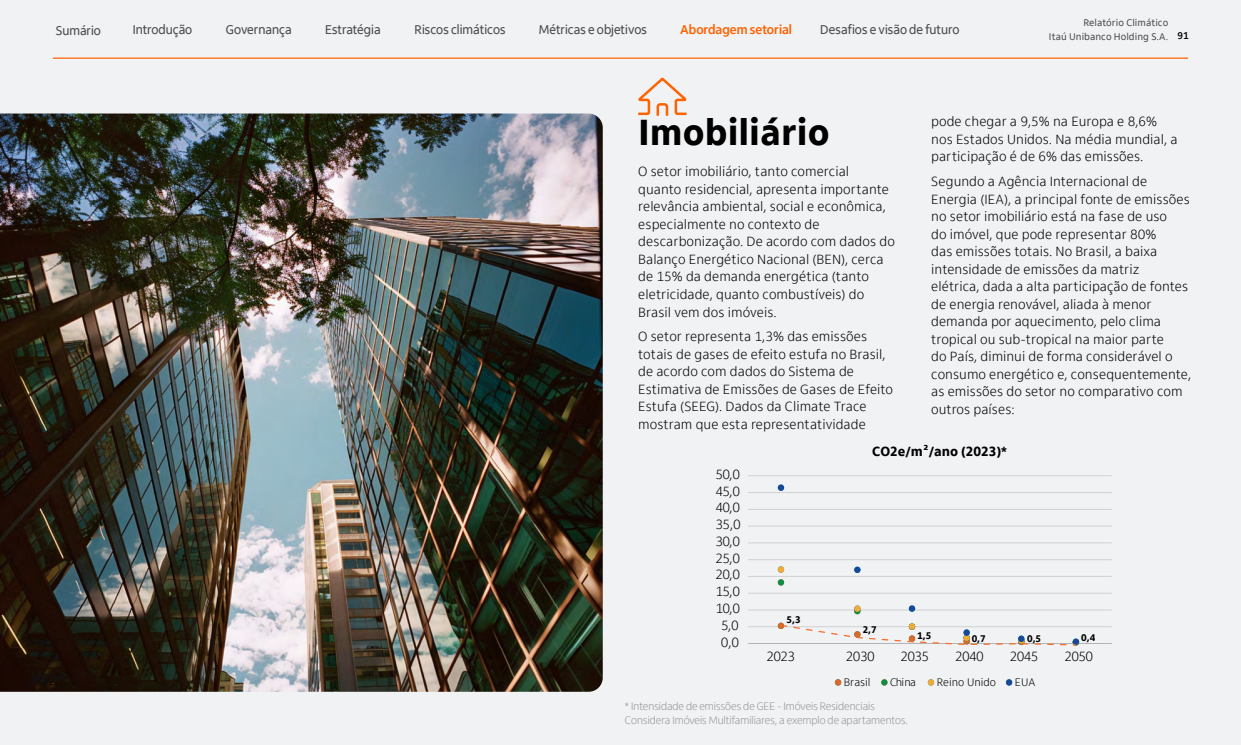
<style>
.page{position:relative;width:1241px;height:745px;background:#fff}
.page>*{position:absolute;margin:0;border:0;box-sizing:border-box;transform-origin:0 0}
.primeiro-título{font:800 37.5px "Itau Text Pro";color:#000}
.texto-corrido{font:300 13.75px/17.5px "Itau Text Pro";color:#000}
.t1{font:800 13.75px "Itau Text Pro";color:#000}
.t2{font:13.12px "Itau Display";color:#4c4c4c}
.t3{font:700 13.12px "Itau Display";color:#ff6200}
.nota-de-rodapé{font:300 11.25px/13.8px "Itau Display Pro";color:#999}
.t4{font:300 11.25px "Itau Text Pro";color:#000}
.t5{font:10px/13.8px "Itau Text Pro";color:#4c4c4c;text-align:right}
.t6{font:800 10px "Itau Text Pro";color:#000}
.t7{font:700 10px "Itau Text Pro";color:#000}
.s1{font-family:"Itau Text Pro";color:#989899}
.s2{color:#989899}
</style>
<div class="page">
<div style="left:0;top:0;width:1240px;height:744px;background:#f1f2f4"></div>
<hr style="left:53px;top:57px;width:1134px;height:2px;background:#ff6200">
<img style="left:0;top:113px;width:602px;height:578px">
<svg style="left:638px;top:77px;width:49px;height:39px"></svg>
<hr style="left:748px;top:475px;width:363px;height:1px;background:#d0d1d1">
<hr style="left:748px;top:492px;width:363px;height:1px;background:#d0d1d1">
<hr style="left:748px;top:508px;width:363px;height:1px;background:#d0d1d1">
<hr style="left:748px;top:525px;width:363px;height:1px;background:#d0d1d1">
<hr style="left:748px;top:542px;width:363px;height:1px;background:#d0d1d1">
<hr style="left:748px;top:559px;width:363px;height:1px;background:#d0d1d1">
<hr style="left:748px;top:575px;width:363px;height:1px;background:#d0d1d1">
<hr style="left:748px;top:592px;width:363px;height:1px;background:#d0d1d1">
<hr style="left:748px;top:609px;width:363px;height:1px;background:#d0d1d1">
<hr style="left:748px;top:625px;width:363px;height:1px;background:#d0d1d1">
<hr style="left:748px;top:642px;width:363px;height:1px;background:#b2b5b5">
<svg style="left:777px;top:622px;width:7px;height:6px"></svg>
<div style="left:777px;top:579px;width:7px;height:6px;background:#118e45;border-radius:50%"></div>
<svg style="left:854px;top:607px;width:6px;height:7px"></svg>
<div style="left:777px;top:566px;width:7px;height:6px;background:#efab3c;border-radius:50%"></div>
<svg style="left:854px;top:605px;width:6px;height:6px"></svg>
<div style="left:777px;top:484px;width:7px;height:6px;background:#194894;border-radius:50%"></div>
<svg style="left:854px;top:566px;width:6px;height:6px"></svg>
<div style="left:908px;top:605px;width:7px;height:6px;background:#194894;border-radius:50%"></div>
<svg style="left:834px;top:678px;width:7px;height:7px"></svg>
<svg style="left:881px;top:678px;width:6px;height:7px"></svg>
<svg style="left:927px;top:678px;width:7px;height:7px"></svg>
<svg style="left:1005px;top:678px;width:7px;height:7px"></svg>
<svg style="left:782px;top:624px;width:296px;height:21px"></svg>
<p class="t2" style="left:133px;top:22px;width:61px">Introdução</p>
<p class="t2" style="left:226px;top:22px;width:67px">Governança</p>
<p class="t2" style="left:325px;top:22px;width:57px">Estratégia</p>
<p class="t2" style="left:414px;top:22px;width:93px">Riscos climáticos</p>
<p class="t2" style="left:539px;top:22px;width:109px">Métricas e objetivos</p>
<p class="t3" style="left:680px;top:22px;width:113px">Abordagem setorial</p>
<p class="t2" style="left:820px;top:22px;width:141px">Desafios e visão de futuro</p>
<p class="t5" style="left:1048px;top:16px;width:121px">Relatório Climático<br>Itaú Unibanco Holding S.A.</p>
<p class="t2" style="left:56px;top:23px;width:47px">Sumário</p>
<p class="t7" style="left:1177px;top:29px;width:13px">91</p>
<p class="primeiro-título" style="left:638px;top:110px;width:193px">Imobiliário</p>
<p class="texto-corrido" style="left:638px;top:163px;width:258px">O setor imobiliário, tanto comercial quanto residencial, apresenta importante relevância ambiental, social e econômica, especialmente no contexto de descarbonização. De acordo com dados do Balanço Energético Nacional (BEN), cerca de 15% da demanda energética (tanto eletricidade, quanto combustíveis) do Brasil vem dos imóveis.</p>
<p class="texto-corrido" style="left:638px;top:328px;width:256px">O setor representa 1,3% das emissões totais de gases de efeito estufa no Brasil, de acordo com dados do Sistema de Estimativa de Emissões de Gases de Efeito Estufa (SEEG). Dados da Climate Trace mostram que esta representatividade</p>
<p class="texto-corrido" style="left:931px;top:113px;width:248px">pode chegar a 9,5% na Europa e 8,6% nos Estados Unidos. Na média mundial, a participação é de 6% das emissões.</p>
<p class="texto-corrido" style="left:931px;top:173px;width:261px">Segundo a Agência Internacional de Energia (IEA), a principal fonte de emissões no setor imobiliário está na fase de uso<br>do imóvel, que pode representar 80%<br>das emissões totais. No Brasil, a baixa intensidade de emissões da matriz elétrica, dada a alta participação de fontes de energia renovável, aliada à menor demanda por aquecimento, pelo clima tropical ou sub-tropical na maior parte<br>do País, diminui de forma considerável o consumo energético e, consequentemente, as emissões do setor no comparativo com outros países:</p>
<p class="texto-corrido" style="left:715px;top:465px;width:26px">50,0</p>
<p class="texto-corrido" style="left:715px;top:482px;width:26px">45,0</p>
<p class="texto-corrido" style="left:715px;top:499px;width:26px">40,0</p>
<p class="texto-corrido" style="left:715px;top:515px;width:27px">35,0</p>
<p class="texto-corrido" style="left:715px;top:532px;width:26px">30,0</p>
<p class="texto-corrido" style="left:715px;top:549px;width:26px">25,0</p>
<p class="texto-corrido" style="left:715px;top:566px;width:26px">20,0</p>
<p class="texto-corrido" style="left:715px;top:582px;width:26px">15,0</p>
<p class="texto-corrido" style="left:715px;top:599px;width:26px">10,0</p>
<p class="texto-corrido" style="left:721px;top:616px;width:19px">5,0</p>
<p class="texto-corrido" style="left:720px;top:633px;width:20px">0,0</p>
<p class="t1" style="left:871px;top:443px;width:136px">CO2e/m²/ano (2023)*</p>
<p class="t6" style="left:786px;top:613px;width:16px">5,3</p>
<p class="t6" style="left:862px;top:623px;width:16px">2,7</p>
<p class="t6" style="left:917px;top:629px;width:16px">1,5</p>
<p class="t6" style="left:971px;top:632px;width:16px">0,7</p>
<p class="t6" style="left:1026px;top:632px;width:16px">0,5</p>
<p class="t6" style="left:1081px;top:631px;width:16px">0,4</p>
<p class="texto-corrido" style="left:766px;top:647px;width:30px">2023</p>
<p class="texto-corrido" style="left:845px;top:647px;width:30px">2030</p>
<p class="texto-corrido" style="left:900px;top:647px;width:30px">2035</p>
<p class="texto-corrido" style="left:955px;top:647px;width:30px">2040</p>
<p class="texto-corrido" style="left:1009px;top:647px;width:30px">2045</p>
<p class="texto-corrido" style="left:1064px;top:647px;width:30px">2050</p>
<p class="t4" style="left:843px;top:675px;width:28px">Brasil</p>
<p class="t4" style="left:890px;top:675px;width:27px">China</p>
<p class="t4" style="left:936px;top:675px;width:61px">Reino Unido</p>
<p class="t4" style="left:1014px;top:675px;width:22px">EUA</p>
<p class="nota-de-rodapé" style="left:625px;top:698px;width:284px"><span class="s1">*</span> <span class="s2">Intensidade de emissões de GEE - Imóveis Residenciais<br></span>Considera Imóveis Multifamiliares, a exemplo de apartamentos.</p>
</div>
